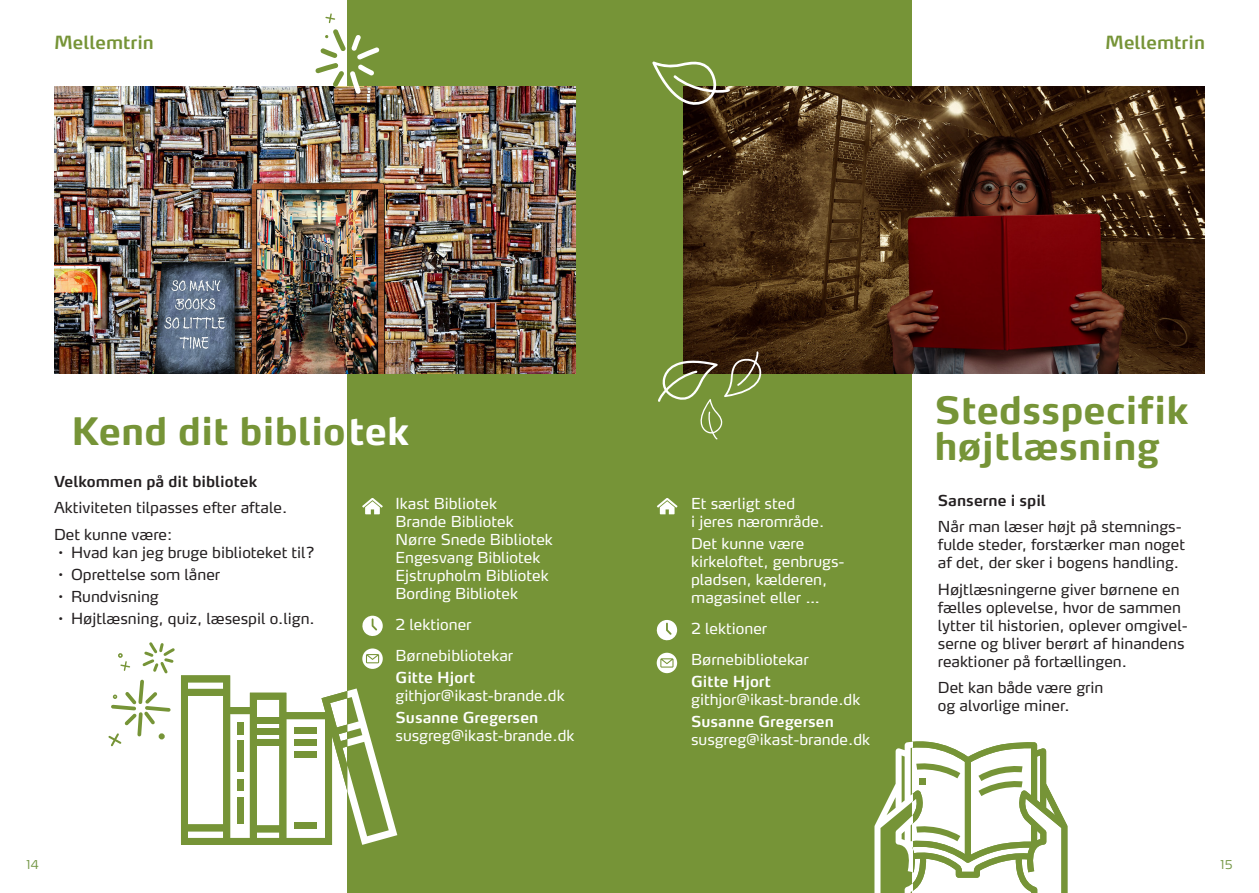
<style>
.page{position:relative;width:1259px;height:893px;background:#fff}
.page>*{position:absolute;margin:0;border:0;box-sizing:border-box;transform-origin:0 0}
.titel{font:700 37.5px/36px "Max OT";color:#769437}
.t1{font:600 18px "Max OT";color:#769437}
.brød{font:15px/18px "Max OT";color:#231f20}
.fakta{font:15px/18px "Max OT";color:#fff}
.mellem{font:600 15px "Max OT";color:#231f20}
.brød-2{font:300 12px "Max OT";color:#719542}
.s1{color:#fff}
.s2{font-weight:600}
</style>
<div class="page">
<div style="left:347px;top:0;width:283px;height:893px;background:#769437"></div>
<img style="left:54px;top:86px;width:521px;height:288px">
<svg style="left:362px;top:498px;width:21px;height:16px"></svg>
<svg style="left:315px;top:13px;width:64px;height:81px"></svg>
<svg style="left:108px;top:616px;width:289px;height:229px"></svg>
<div style="left:629px;top:0;width:283px;height:893px;background:#769437"></div>
<img style="left:683px;top:86px;width:522px;height:288px">
<svg style="left:874px;top:741px;width:193px;height:152px"></svg>
<svg style="left:652px;top:61px;width:78px;height:50px"></svg>
<svg style="left:658px;top:351px;width:104px;height:89px"></svg>
<svg style="left:657px;top:498px;width:20px;height:16px"></svg>
<svg style="left:657px;top:653px;width:20px;height:20px"></svg>
<svg style="left:657px;top:620px;width:20px;height:20px"></svg>
<p class="t1" style="left:54px;top:31px;width:101px">Mellemtrin</p>
<p class="t1" style="left:1105px;top:31px;width:101px">Mellemtrin</p>
<p class="titel" style="left:71px;top:415px;width:340px">Kend dit biblio<span class="s1">tek</span></p>
<p class="mellem" style="left:54px;top:471px;width:205px">Velkommen på dit bibliotek</p>
<p class="brød" style="left:54px;top:500px;width:235px">Aktiviteten tilpasses efter aftale.</p>
<p class="brød" style="left:54px;top:526px;width:120px">Det kunne være:</p>
<p class="brød" style="left:71px;top:544px;width:245px">Hvad kan jeg bruge biblioteket til?</p>
<p class="brød" style="left:71px;top:566px;width:151px">Oprettelse som låner</p>
<p class="brød" style="left:71px;top:589px;width:89px">Rundvisning</p>
<p class="brød" style="left:71px;top:611px;width:245px">Højtlæsning, quiz, læsespil o.lign.</p>
<p class="fakta" style="left:395px;top:496px;width:103px">Ikast Bibliotek</p>
<p class="fakta" style="left:395px;top:514px;width:120px">Brande Bibliotek</p>
<p class="fakta" style="left:395px;top:532px;width:159px">Nørre Snede Bibliotek</p>
<p class="fakta" style="left:395px;top:550px;width:146px">Engesvang Bibliotek</p>
<p class="fakta" style="left:395px;top:568px;width:155px">Ejstrupholm Bibliotek</p>
<p class="fakta" style="left:395px;top:586px;width:124px">Bording Bibliotek</p>
<p class="fakta" style="left:395px;top:616px;width:77px">2 lektioner</p>
<p class="fakta" style="left:395px;top:647px;width:119px">Børnebibliotekar</p>
<p class="fakta" style="left:395px;top:669px;width:171px"><span class="s2">Gitte Hjort </span>githjor@ikast-brande.dk</p>
<p class="fakta" style="left:395px;top:710px;width:180px"><span class="s2">Susanne Gregersen </span>susgreg@ikast-brande.dk</p>
<p class="fakta" style="left:691px;top:496px;width:135px">Et særligt sted<br>i jeres nærområde.</p>
<p class="fakta" style="left:691px;top:536px;width:155px">Det kunne være kirkeloftet, genbrugs&shy;pladsen, kælderen, magasinet eller …</p>
<p class="fakta" style="left:691px;top:621px;width:77px">2 lektioner</p>
<p class="fakta" style="left:691px;top:651px;width:119px">Børnebibliotekar</p>
<p class="fakta" style="left:691px;top:674px;width:171px"><span class="s2">Gitte Hjort </span>githjor@ikast-brande.dk</p>
<p class="fakta" style="left:691px;top:714px;width:180px"><span class="s2">Susanne Gregersen </span>susgreg@ikast-brande.dk</p>
<p class="titel" style="left:934px;top:395px;width:255px">Stedsspecifik højtlæsning</p>
<p class="mellem" style="left:938px;top:490px;width:110px">Sanserne i spil</p>
<p class="brød" style="left:938px;top:519px;width:249px">Når man læser højt på stemnings&shy;fulde steder, forstærker man noget af det, der sker i bogens handling.</p>
<p class="brød" style="left:938px;top:581px;width:251px">Højtlæsningerne giver børnene en fælles oplevelse, hvor de sammen lytter til historien, oplever omgivel&shy;serne og bliver berørt af hinandens reaktioner på fortællingen.</p>
<p class="brød" style="left:938px;top:680px;width:167px">Det kan både være grin og alvorlige miner.</p>
<p class="brød-2" style="left:26px;top:857px;width:14px">14</p>
<p class="brød-2" style="left:1220px;top:857px;width:14px">15</p>
</div>
